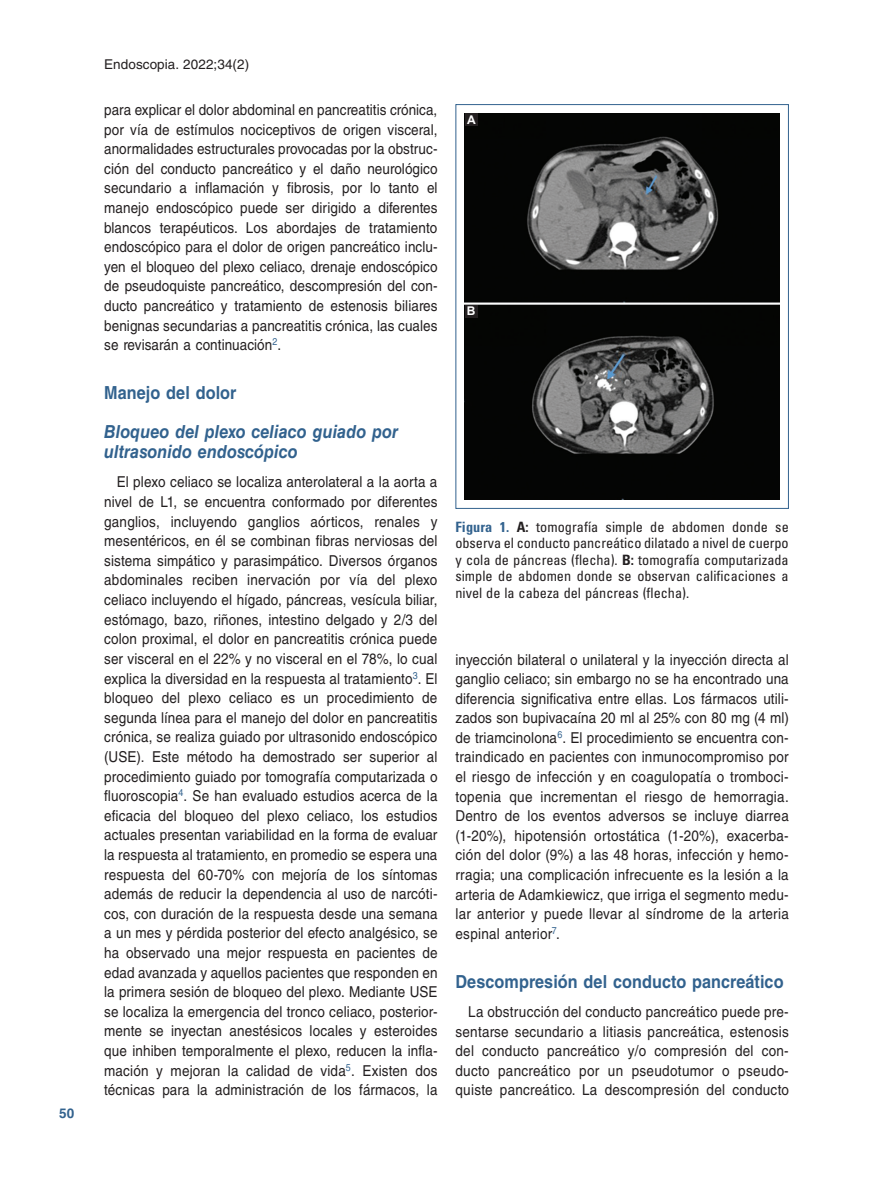
<style>
.page{position:relative;width:893px;height:1191px;background:#fff}
.page>*{position:absolute;margin:0;border:0;box-sizing:border-box;transform-origin:0 0}
.H2_Above_H1{font:italic 700 18px/19.6px "Helvetica LT Std";letter-spacing:.005em;color:#32628e;scale:.9 1}
.t1{font:700 18px "Helvetica LT Std";letter-spacing:.005em;color:#32628e;scale:.9 1}
.TX{font:15px/19.6px "Helvetica LT Std";letter-spacing:.01em;color:#231f20;text-align:justify;scale:.9 1}
.FGC{font:condensed 14.25px/16.5px "Univers LT Std";color:#231f20;text-align:justify}
.t2{font:13.5px "Helvetica LT Std";letter-spacing:.005em;color:#231f20}
.FOLIO{font:700 13.5px "Helvetica LT Std";color:#32628e}
.t3{font:700 12px "Arial";color:#fff}
.s1{font-weight:700;color:#32628e}
.s2{font-weight:700}
</style>
<div class="page">
<img style="left:465px;top:113px;width:314px;height:386px">
<div style="left:465px;top:305px;width:13px;height:12px;background:#231f20"></div>
<div style="left:465px;top:113px;width:13px;height:13px;background:#231f20"></div>
<div style="left:455px;top:104px;width:334px;height:405px;border:1px solid #32628e"></div>
<p class="FOLIO" style="left:59px;top:1104px;width:17px">50</p>
<p class="t2" style="left:104px;top:57px;width:147px">Endoscopia. 2022;34(2)</p>
<p class="TX" style="left:104px;top:100px;width:372px">para explicar el dolor abdominal en pancreatitis crónica, por vía de estímulos nociceptivos de origen visceral, anormalidades estructurales provocadas por la obstruc&shy;ción del conducto pancreático y el daño neurológico secundario a inflamación y fibrosis, por lo tanto el manejo endoscópico puede ser dirigido a diferentes blancos terapéuticos. Los abordajes de tratamiento endoscópico para el dolor de origen pancreático inclu&shy;yen el bloqueo del plexo celiaco, drenaje endoscópico de pseudoquiste pancreático, descompresión del con&shy;ducto pancreático y tratamiento de estenosis biliares benignas secundarias a pancreatitis crónica, las cuales se revisarán a continuación<sup>2</sup>.</p>
<h1 class="t1" style="left:104px;top:382px;width:149px">Manejo del dolor</h1>
<p class="H2_Above_H1" style="left:104px;top:422px;width:328px">Bloqueo del plexo celiaco guiado por ultrasonido endoscópico</p>
<p class="TX" style="left:104px;top:472px;width:372px;text-indent:13px">El plexo celiaco se localiza anterolateral a la aorta a nivel de L1, se encuentra conformado por diferentes ganglios, incluyendo ganglios aórticos, renales y mesentéricos, en él se combinan fibras nerviosas del sistema simpático y parasimpático. Diversos órganos abdominales reciben inervación por vía del plexo celiaco incluyendo el hígado, páncreas, vesícula biliar, estómago, bazo, riñones, intestino delgado y 2/3 del colon proximal, el dolor en pancreatitis crónica puede ser visceral en el 22% y no visceral en el 78%, lo cual explica la diversidad en la respuesta al tratamiento<sup>3</sup>. El bloqueo del plexo celiaco es un procedimiento de segunda línea para el manejo del dolor en pancreatitis crónica, se realiza guiado por ultrasonido endoscópico (USE). Este método ha demostrado ser superior al procedimiento guiado por tomografía computarizada o fluoroscopia<sup>4</sup>. Se han evaluado estudios acerca de la eficacia del bloqueo del plexo celiaco, los estudios actuales presentan variabilidad en la forma de evaluar la respuesta al tratamiento, en promedio se espera una respuesta del 60-70% con mejoría de los síntomas además de reducir la dependencia al uso de narcóti&shy;cos, con duración de la respuesta desde una semana a un mes y pérdida posterior del efecto analgésico, se ha observado una mejor respuesta en pacientes de edad avanzada y aquellos pacientes que responden en la primera sesión de bloqueo del plexo. Mediante USE se localiza la emergencia del tronco celiaco, posterior&shy;mente se inyectan anestésicos locales y esteroides que inhiben temporalmente el plexo, reducen la infla&shy;mación y mejoran la calidad de vida<sup>5</sup>. Existen dos técnicas para la administración de los fármacos, la</p>
<p class="t3" style="left:467px;top:111px;width:10px">A</p>
<p class="t3" style="left:467px;top:303px;width:10px">B</p>
<p class="FGC" style="left:455px;top:518px;width:335px"><span class="s1">Figura 1.</span> <span class="s2">A:</span> tomografía simple de abdomen donde se observa el conducto pancreático dilatado a nivel de cuerpo y cola de páncreas (flecha). <span class="s2">B:</span> tomografía computarizada simple de abdomen donde se observan calificaciones a nivel de la cabeza del páncreas (flecha).</p>
<p class="TX" style="left:455px;top:649px;width:372px">inyección bilateral o unilateral y la inyección directa al ganglio celiaco; sin embargo no se ha encontrado una diferencia significativa entre ellas. Los fármacos utili&shy;zados son bupivacaína 20 ml al 25% con 80 mg (4 ml) de triamcinolona<sup>6</sup>. El procedimiento se encuentra con&shy;traindicado en pacientes con inmunocompromiso por el riesgo de infección y en coagulopatía o tromboci&shy;topenia que incrementan el riesgo de hemorragia.<br>Dentro de los eventos adversos se incluye diarrea (1-20%), hipotensión ortostática (1-20%), exacerba&shy;ción del dolor (9%) a las 48 horas, infección y hemo&shy;rragia; una complicación infrecuente es la lesión a la arteria de Adamkiewicz, que irriga el segmento medu&shy;lar anterior y puede llevar al síndrome de la arteria espinal anterior<sup>7</sup>.</p>
<h1 class="t1" style="left:455px;top:970px;width:366px">Descompresión del conducto pancreático</h1>
<p class="TX" style="left:455px;top:1001px;width:372px;text-indent:13px">La obstrucción del conducto pancreático puede pre&shy;sentarse secundario a litiasis pancreática, estenosis del conducto pancreático y/o compresión del con&shy;ducto pancreático por un pseudotumor o pseudo&shy;quiste pancreático. La descompresión del conducto</p>
</div>
